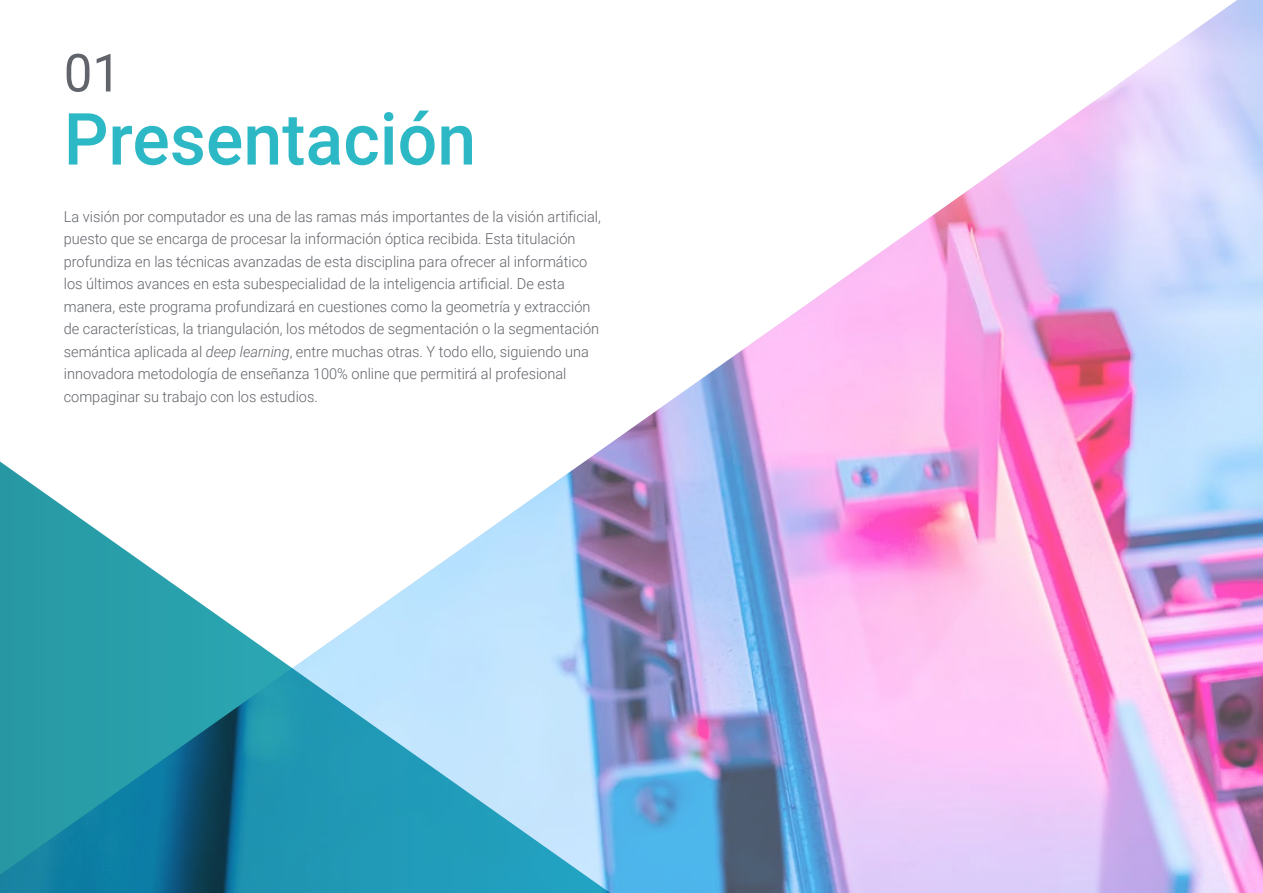
<style>
.page{position:relative;width:1263px;height:893px;background:#fff}
.page>*{position:absolute;margin:0;border:0;box-sizing:border-box;transform-origin:0 0}
.t1{font:500 72px "Roboto";color:#2db8c5}
.t2{font:52.5px "Roboto";color:#61646a}
.t3{font:300 15px/22.5px "Roboto";color:#61646a}
.s1{font-style:italic}
</style>
<div class="page">
<img style="left:607px;top:0;width:656px;height:893px">
<svg style="left:0;top:446px;width:640px;height:447px"></svg>
<h2 class="t2" style="left:64px;top:36px;width:59px">01</h2>
<h1 class="t1" style="left:64px;top:89px;width:414px">Presentación</h1>
<p class="t3" style="left:64px;top:205px;width:539px">La visión por computador es una de las ramas más importantes de la visión artificial, puesto que se encarga de procesar la información óptica recibida. Esta titulación profundiza en las técnicas avanzadas de esta disciplina para ofrecer al informático los últimos avances en esta subespecialidad de la inteligencia artificial. De esta manera, este programa profundizará en cuestiones como la geometría y extracción de características, la triangulación, los métodos de segmentación o la segmentación semántica aplicada al <span class="s1">deep learning</span>, entre muchas otras. Y todo ello, siguiendo una innovadora metodología de enseñanza 100% online que permitirá al profesional compaginar su trabajo con los estudios.</p>
</div>
